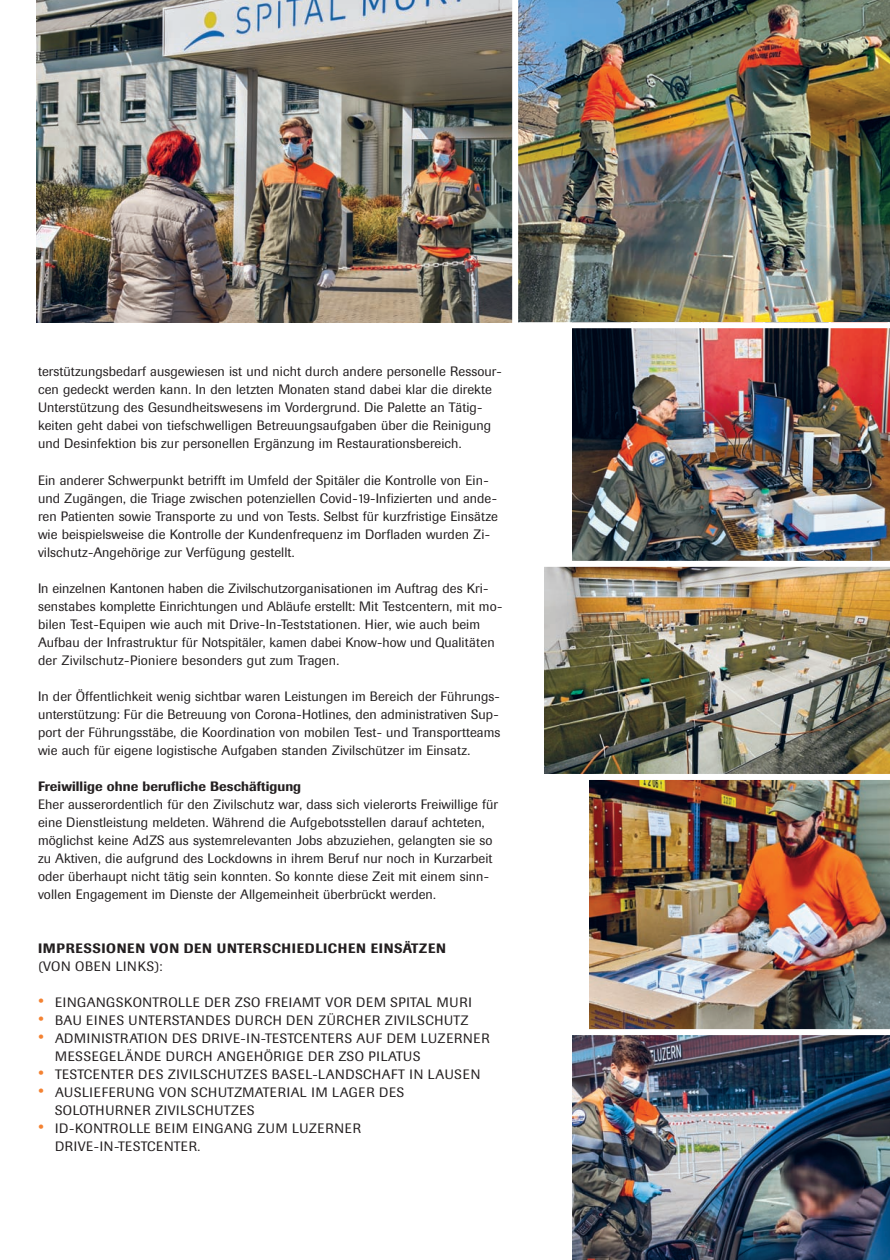
<style>
.page{position:relative;width:890px;height:1260px;background:#fff}
.page>*{position:absolute;margin:0;border:0;box-sizing:border-box;transform-origin:0 0}
.t1{font:13.5px/18px "Berthold Imago BQ";letter-spacing:.005em;color:#231f20}
.t2{font:13.5px/18px "Berthold Imago BQ";letter-spacing:.04em;color:#231f20}
.t3{font:500 13.5px "Berthold Imago BQ";letter-spacing:.045em;color:#231f20}
.t4{font:500 13.5px "Berthold Imago BQ";letter-spacing:.005em;color:#231f20}
.t5{font:13.35px "Berthold Imago BQ";letter-spacing:-.005em;color:#231f20}
.s1{font-size:13.5px}
.s2{font-size:18px;color:#f48232}
</style>
<div class="page">
<img style="left:36px;top:0;width:853px;height:1259px">
<p class="t1" style="left:38px;top:363px;width:465px">terstützungsbedarf ausgewiesen ist und nicht durch andere personelle Ressour&shy;cen gedeckt werden kann. In den letzten Monaten stand dabei klar die direkte Unterstützung des Gesundheitswesens im Vordergrund. Die Palette an Tätig&shy;keiten geht dabei von tiefschwelligen Betreuungsaufgaben über die Reinigung und Desinfektion bis zur personellen Ergänzung im Restaurationsbereich.</p>
<p class="t1" style="left:38px;top:471px;width:461px">Ein anderer Schwerpunkt betrifft im Umfeld der Spitäler die Kontrolle von Ein&shy;und Zugängen, die Triage zwischen potenziellen Covid-19-Infizierten und ande&shy;ren Patienten sowie Transporte zu und von Tests. Selbst für kurzfristige Einsätze wie beispielsweise die Kontrolle der Kundenfrequenz im Dorfladen wurden Zi&shy;vilschutz-Angehörige zur Verfügung gestellt.</p>
<p class="t1" style="left:38px;top:579px;width:466px">In einzelnen Kantonen haben die Zivilschutzorganisationen im Auftrag des Kri&shy;senstabes komplette Einrichtungen und Abläufe erstellt: Mit Testcentern, mit mo&shy;bilen Test-Equipen wie auch mit Drive-In-Teststationen. Hier, wie auch beim</p>
<p class="t5" style="left:38px;top:634px;width:458px"><span class="s1">Aufbau der Infrastruktur für</span> Notspitäler, kamen dabei Know-how und Qua<span class="s1">litäten</span></p>
<p class="t1" style="left:38px;top:651px;width:303px">der Zivilschutz-Pioniere besonders gut zum Tragen.</p>
<p class="t1" style="left:38px;top:687px;width:464px;text-align:justify">In der Öffentlichkeit wenig sichtbar waren Leistungen im Bereich der Führungs&shy;unterstützung: Für die Betreuung von Corona-Hotlines, den administrativen Sup&shy;port der Führungsstäbe, die Koordination von mobilen Test- und Transportteams wie auch für eigene logistische Aufgaben standen Zivilschützer im Einsatz.</p>
<p class="t4" style="left:38px;top:778px;width:264px">Freiwillige ohne berufliche Beschäftigung</p>
<p class="t1" style="left:38px;top:795px;width:461px">Eher ausserordentlich für den Zivilschutz war, dass sich vielerorts Freiwillige für eine Dienstleistung meldeten. Während die Aufgebotsstellen darauf achteten, möglichst keine AdZS aus systemrelevanten Jobs abzuziehen, gelangten sie so zu Aktiven, die aufgrund des Lockdowns in ihrem Beruf nur noch in Kurzarbeit oder überhaupt nicht tätig sein konnten. So konnte diese Zeit mit einem sinn&shy;vollen Engagement im Dienste der Allgemeinheit überbrückt werden.</p>
<p class="t3" style="left:38px;top:940px;width:409px">IMPRESSIONEN VON DEN UNTERSCHIEDLICHEN EINSÄTZEN</p>
<p class="t2" style="left:38px;top:957px;width:126px">(VON OBEN LINKS):</p>
<p class="t2" style="left:38px;top:993px;width:435px"><span class="s2">•</span> EINGANGSKONTROLLE DER ZSO FREIAMT VOR DEM SPITAL MURI</p>
<p class="t2" style="left:38px;top:1011px;width:432px"><span class="s2">•</span> BAU EINES UNTERSTANDES DURCH DEN ZÜRCHER ZIVILSCHUTZ</p>
<p class="t2" style="left:55px;top:1029px;width:436px;text-indent:-17px"><span class="s2">•</span> ADMINISTRATION DES DRIVE-IN-TESTCENTERS AUF DEM LUZERNER<br>MESSEGELÄNDE DURCH ANGEHÖRIGE DER ZSO PILATUS</p>
<p class="t2" style="left:38px;top:1065px;width:443px"><span class="s2">•</span> TESTCENTER DES ZIVILSCHUTZES BASEL-LANDSCHAFT IN LAUSEN</p>
<p class="t2" style="left:55px;top:1083px;width:350px;text-indent:-17px"><span class="s2">•</span> AUSLIEFERUNG VON SCHUTZMATERIAL IM LAGER DES<br>SOLOTHURNER ZIVILSCHUTZES</p>
<p class="t2" style="left:55px;top:1119px;width:307px;text-indent:-17px"><span class="s2">•</span> ID-KONTROLLE BEIM EINGANG ZUM LUZERNER<br>DRIVE-IN-TESTCENTER.</p>
</div>
